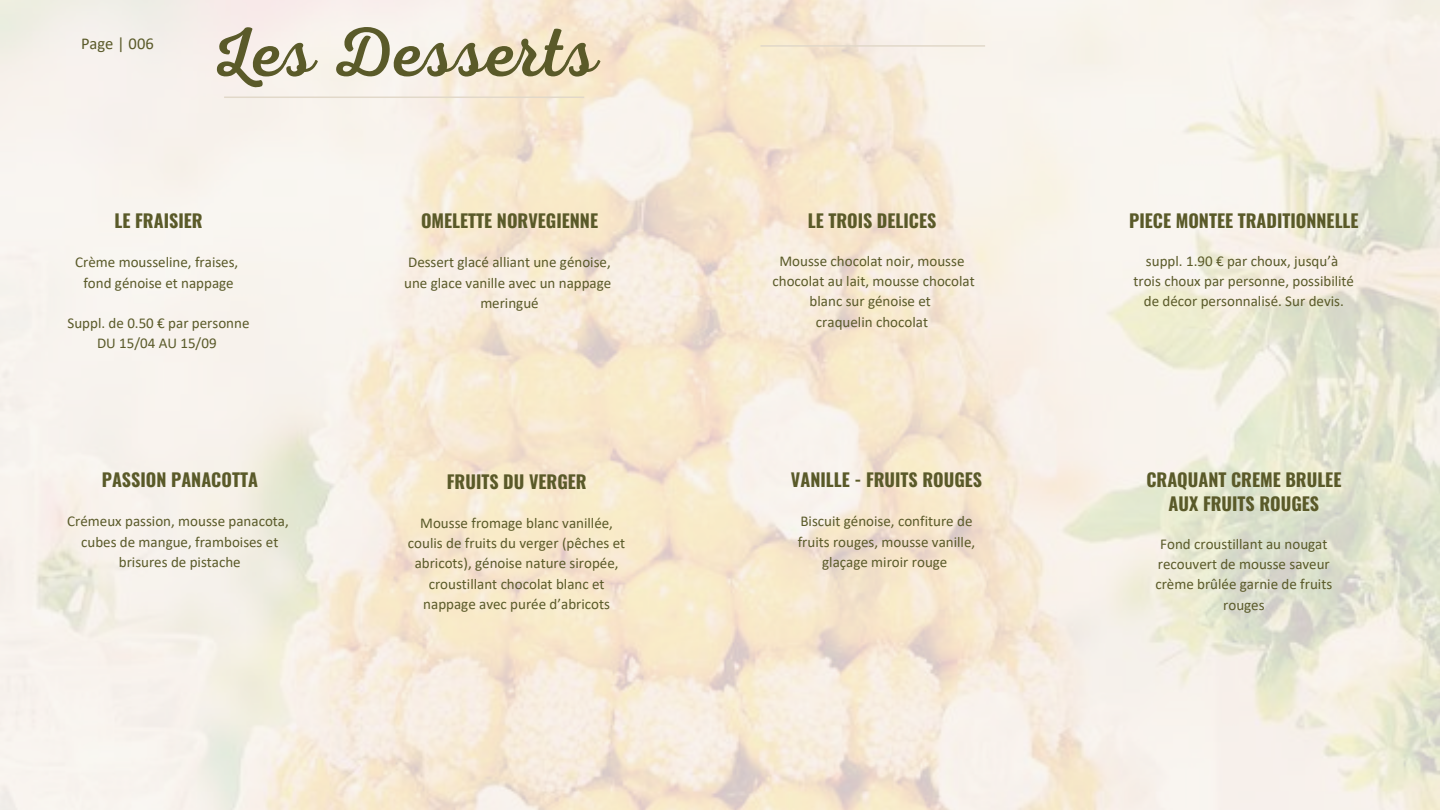
<style>
.page{position:relative;width:1440px;height:810px;background:#fff}
.page>*{position:absolute;margin:0;border:0;box-sizing:border-box;transform-origin:0 0}
.t1{font:70px "Nexa Script";color:#5a5a29}
.t2{font:700 18px/24px "Oswald";color:#5a5a29;text-align:center}
.t3{font:16.6px "Calibri";color:#5a5a29}
.t4{font:15px/20.2px "Calibri";color:#5a5a29;text-align:center}
</style>
<div class="page">
<hr style="left:760px;top:45px;width:225px;height:2px;background:#e1d8c9">
<hr style="left:224px;top:97px;width:360px;height:1px;background:#e1d8c9">
<p class="t3" style="left:81px;top:36px;width:74px">Page | 006</p>
<h1 class="t1" style="left:211px;top:12px;width:388px">Les Desserts</h1>
<p class="t2" style="left:115px;top:208px;width:90px">LE FRAISIER</p>
<p class="t4" style="left:75px;top:254px;width:165px">Crème mousseline, fraises, fond génoise et nappage</p>
<p class="t4" style="left:68px;top:314px;width:183px">Suppl. de 0.50 € par personne<br>DU 15/04 AU 15/09</p>
<p class="t2" style="left:102px;top:467px;width:158px">PASSION PANACOTTA</p>
<p class="t4" style="left:67px;top:513px;width:223px">Crémeux passion, mousse panacota, cubes de mangue, framboises et brisures de pistache</p>
<p class="t2" style="left:421px;top:208px;width:179px">OMELETTE NORVEGIENNE</p>
<p class="t4" style="left:404px;top:254px;width:209px">Dessert glacé alliant une génoise, une glace vanille avec un nappage meringué</p>
<p class="t2" style="left:447px;top:469px;width:141px">FRUITS DU VERGER</p>
<p class="t4" style="left:408px;top:514px;width:219px">Mousse fromage blanc vanillée, coulis de fruits du verger (pêches et abricots), génoise nature siropée, croustillant chocolat blanc et nappage avec purée d’abricots</p>
<p class="t2" style="left:808px;top:208px;width:130px">LE TROIS DELICES</p>
<p class="t4" style="left:773px;top:252px;width:204px">Mousse chocolat noir, mousse chocolat au lait, mousse chocolat blanc sur génoise et<br>craquelin chocolat</p>
<p class="t2" style="left:791px;top:467px;width:193px">VANILLE - FRUITS ROUGES</p>
<p class="t4" style="left:798px;top:513px;width:179px">Biscuit génoise, confiture de fruits rouges, mousse vanille, glaçage miroir rouge</p>
<p class="t2" style="left:1129px;top:208px;width:231px">PIECE MONTEE TRADITIONNELLE</p>
<p class="t4" style="left:1134px;top:252px;width:222px">suppl. 1.90 € par choux, jusqu’à trois choux par personne, possibilité de décor personnalisé. Sur devis.</p>
<p class="t2" style="left:1146px;top:467px;width:196px">CRAQUANT CREME BRULEE<br>AUX FRUITS ROUGES</p>
<p class="t4" style="left:1155px;top:535px;width:178px">Fond croustillant au nougat recouvert de mousse saveur crème brûlée garnie de fruits rouges</p>
</div>
